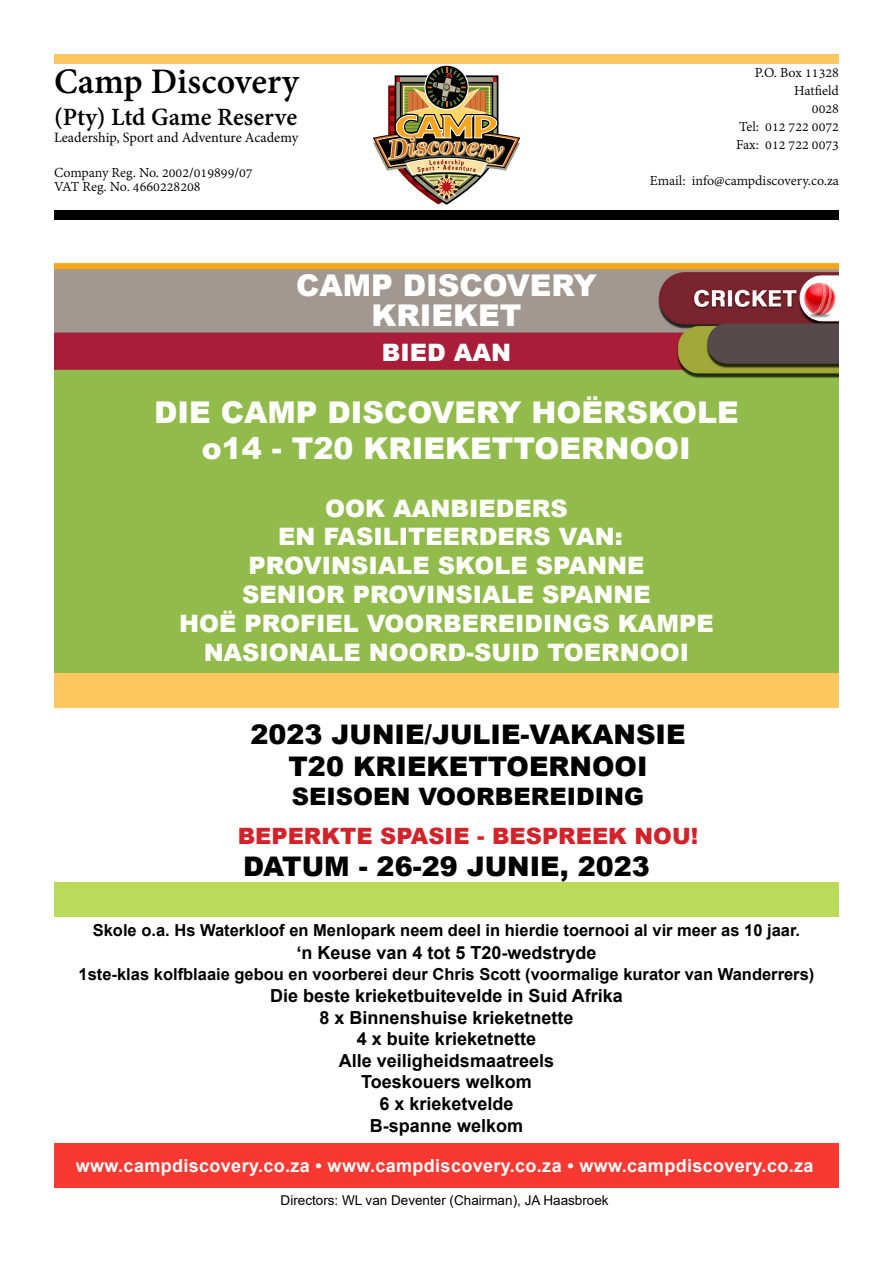
<style>
.page{position:relative;width:893px;height:1263px;background:#fff}
.page>*{position:absolute;margin:0;border:0;box-sizing:border-box;transform-origin:0 0}
.t1{font:700 39px "Adobe Devanagari";color:#000}
.t2{font:900 30px/36px "Arial";color:#fff;text-align:center}
.t3{font:900 27px/32.4px "Arial";color:#000;text-align:center}
.t4{font:700 27px "Adobe Devanagari";color:#000}
.t5{font:900 24px/28.8px "Arial";color:#fff;text-align:center}
.t6{font:900 24px "Arial";color:#000}
.t7{font:900 22.5px "Arial";color:#d2232a}
.t8{font:700 18px/21.6px "Arial";color:#000;text-align:center}
.t9{font:700 18px "Arial";letter-spacing:.02em;color:#fff}
.t10{font:700 16.5px "Arial";color:#000}
.t11{font:15px/18px "Adobe Devanagari";color:#000;text-align:right}
.t12{font:14.25px "Minion Pro";letter-spacing:-.005em;color:#000}
.t13{font:13.5px "Arial";color:#000}
</style>
<div class="page">
<img style="left:373px;top:65px;width:147px;height:140px">
<div style="left:54px;top:210px;width:785px;height:9px;background:#000"></div>
<div style="left:54px;top:54px;width:785px;height:9px;background:#ffc75f"></div>
<div style="left:54px;top:368px;width:785px;height:334px;background:#91bc4b"></div>
<img style="left:54px;top:263px;width:785px;height:115px">
<div style="left:54px;top:1144px;width:785px;height:44px;background:#f83931"></div>
<div style="left:54px;top:882px;width:785px;height:34px;background:#b9db59"></div>
<div style="left:54px;top:673px;width:785px;height:35px;background:#ffc75f"></div>
<h1 class="t1" style="left:54px;top:59px;width:247px">Camp Discovery</h1>
<h3 class="t4" style="left:54px;top:101px;width:245px">(Pty) Ltd Game Reserve</h3>
<p class="t12" style="left:54px;top:128px;width:246px">Leadership, Sport and Adventure Academy</p>
<p class="t11" style="left:54px;top:167px;width:200px;line-height:13.5px;text-align:left">Company Reg. No. 2002/019899/07<br>VAT Reg. No. 4660228208</p>
<h2 class="t2" style="left:296px;top:270px;width:302px;line-height:30px">CAMP DISCOVERY<br>KRIEKET</h2>
<h3 class="t5" style="left:382px;top:337px;width:131px">BIED AAN</h3>
<p class="t11" style="left:736px;top:65px;width:104px">P.O. Box 11328<br>Hatfield<br>0028<br>Tel: 012 722 0072<br>Fax: 012 722 0073</p>
<p class="t11" style="left:650px;top:173px;width:191px">Email: info@campdiscovery.co.za</p>
<h2 class="t2" style="left:154px;top:393px;width:586px">DIE CAMP DISCOVERY HOËRSKOLE o14 - T20 KRIEKETTOERNOOI</h2>
<h3 class="t5" style="left:179px;top:493px;width:536px">OOK AANBIEDERS<br>EN FASILITEERDERS VAN:<br>PROVINSIALE SKOLE SPANNE<br>SENIOR PROVINSIALE SPANNE<br>HOË PROFIEL VOORBEREIDINGS KAMPE<br>NASIONALE NOORD-SUID TOERNOOI</h3>
<h3 class="t3" style="left:251px;top:717px;width:436px">2023 JUNIE/JULIE-VAKANSIE<br>T20 KRIEKETTOERNOOI</h3>
<h3 class="t6" style="left:292px;top:779px;width:354px">SEISOEN VOORBEREIDING</h3>
<p class="t7" style="left:238px;top:819px;width:462px">BEPERKTE SPASIE - BESPREEK NOU!</p>
<h3 class="t3" style="left:243px;top:850px;width:408px">DATUM - 26-29 JUNIE, 2023</h3>
<p class="t10" style="left:93px;top:918px;width:709px">Skole o.a. Hs Waterkloof en Menlopark neem deel in hierdie toernooi al vir meer as 10 jaar.</p>
<p class="t8" style="left:296px;top:942px;width:302px">‘n Keuse van 4 tot 5 T20-wedstryde</p>
<p class="t10" style="left:79px;top:963px;width:737px">1ste-klas kolfblaaie gebou en voorberei deur Chris Scott (voormalige kurator van Wanderrers)</p>
<p class="t8" style="left:270px;top:985px;width:354px">Die beste krieketbuitevelde in Suid Afrika<br>8 x Binnenshuise krieketnette<br>4 x buite krieketnette<br>Alle veiligheidsmaatreels<br>Toeskouers welkom<br>6 x krieketvelde<br>B-spanne welkom</p>
<p class="t9" style="left:76px;top:1153px;width:739px">www.campdiscovery.co.za • www.campdiscovery.co.za • www.campdiscovery.co.za</p>
<p class="t13" style="left:281px;top:1191px;width:330px">Directors: WL van Deventer (Chairman), JA Haasbroek</p>
</div>
